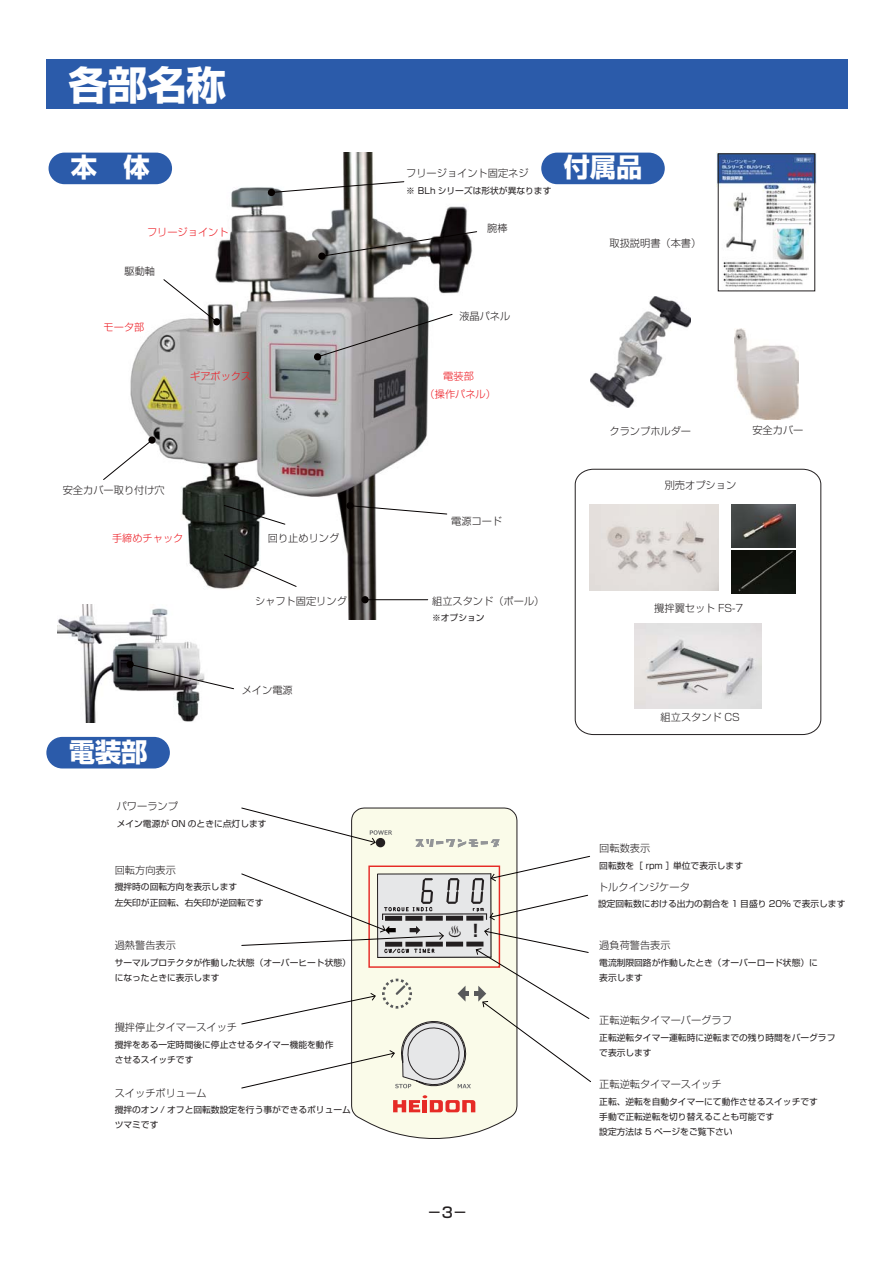
<style>
.page{position:relative;width:893px;height:1263px;background:#fff}
.page>*{position:absolute;margin:0;border:0;box-sizing:border-box;transform-origin:0 0}
.t1{font:39.3px "Shin Go Pro Bold 90 msp RKSJ H";color:#fff}
.t2{font:26.25px "Shin Go Pro Bold 90 msp RKSJ H";color:#fff}
.t3{font:14.55px "Shin Go Pro Medium 90 msp RKSJ H";color:#231f20}
.t4{font:14.25px "Shin Go Pro Regular 90 msp RKSJ H";color:#231f20}
.t5{font:10.2px "Shin Go Pro Light 90 msp RKSJ H";color:#231f20}
.t6{font:10.2px/17.9px "Shin Go Pro Light 90 msp RKSJ H";color:#ed1c24;text-align:center}
.t7{font:8.7px/15.3px "Shin Go Pro Regular 90 msp RKSJ H";color:#231f20}
.s1{font-family:"Shin Go Pro Bold 90 msp RKSJ H";font-size:16.8px}
</style>
<div class="page">
<img style="left:88px;top:153px;width:294px;height:467px">
<svg style="left:270px;top:181px;width:112px;height:13px"></svg>
<div style="left:268px;top:189px;width:7px;height:7px;background:#050100;border-radius:50%"></div>
<svg style="left:223px;top:504px;width:63px;height:21px"></svg>
<svg style="left:223px;top:554px;width:74px;height:34px"></svg>
<svg style="left:102px;top:436px;width:54px;height:45px"></svg>
<svg style="left:163px;top:278px;width:58px;height:48px"></svg>
<svg style="left:313px;top:313px;width:69px;height:48px;background:#aba9ab"></svg>
<svg style="left:349px;top:505px;width:33px;height:10px"></svg>
<div style="left:346px;top:502px;width:8px;height:7px;background:#050100;border-radius:50%"></div>
<svg style="left:321px;top:231px;width:61px;height:26px;background:#898986"></svg>
<div style="left:318px;top:252px;width:8px;height:8px;background:#050100;border-radius:50%"></div>
<hr style="left:365px;top:599px;width:63px;height:1px;background:#050100">
<div style="left:361px;top:596px;width:8px;height:7px;background:#050100;border-radius:50%"></div>
<svg style="left:351px;top:808px;width:166px;height:324px"></svg>
<div style="left:376px;top:838px;width:9px;height:9px;background:#231f20;border-radius:50%"></div>
<svg style="left:480px;top:839px;width:20px;height:9px"></svg>
<svg style="left:382px;top:181px;width:98px;height:958px"></svg>
<div style="left:46px;top:59px;width:802px;height:50px;background:#2b5baa"></div>
<div style="left:49px;top:153px;width:123px;height:31px;background:#2b5baa;border-radius:16px"></div>
<div style="left:541px;top:153px;width:124px;height:31px;background:#2b5baa;border-radius:16px"></div>
<img style="left:591px;top:297px;width:100px;height:110px">
<img style="left:734px;top:329px;width:64px;height:91px">
<svg style="left:574px;top:469px;width:247px;height:266px"></svg>
<img style="left:635px;top:624px;width:126px;height:84px">
<img style="left:590px;top:505px;width:129px;height:86px">
<div style="left:46px;top:737px;width:124px;height:31px;background:#2b5baa;border-radius:16px"></div>
<svg style="left:241px;top:855px;width:350px;height:257px"></svg>
<img style="left:731px;top:505px;width:64px;height:42px">
<div style="left:731px;top:550px;width:65px;height:43px;background:#0f120c"></div>
<svg style="left:241px;top:807px;width:151px;height:38px"></svg>
<img style="left:717px;top:153px;width:99px;height:139px">
<img style="left:57px;top:605px;width:155px;height:117px">
<svg style="left:126px;top:660px;width:108px;height:30px"></svg>
<h1 class="t1" style="left:68px;top:70px;width:159px">各部名称</h1>
<h2 class="t2" style="left:71px;top:158px;width:80px">本　体</h2>
<h2 class="t2" style="left:564px;top:158px;width:80px">付属品</h2>
<p class="t5" style="left:406px;top:170px;width:124px">フリージョイント固定ネジ</p>
<p class="t7" style="left:406px;top:184px;width:147px">※ BLh シリーズは形状が異なります</p>
<p class="t6" style="left:147px;top:225px;width:83px">フリージョイント</p>
<p class="t5" style="left:124px;top:268px;width:32px">駆動軸</p>
<p class="t6" style="left:104px;top:319px;width:42px">モータ部</p>
<p class="t6" style="left:190px;top:368px;width:63px">ギアボックス</p>
<p class="t5" style="left:63px;top:486px;width:104px">安全カバー取り付け穴</p>
<p class="t6" style="left:112px;top:530px;width:73px">手締めチャック</p>
<h2 class="t2" style="left:69px;top:742px;width:80px">電装部</h2>
<p class="t5" style="left:268px;top:534px;width:73px">回り止めリング</p>
<p class="t5" style="left:255px;top:597px;width:93px">シャフト固定リング</p>
<p class="t5" style="left:242px;top:686px;width:53px">メイン電源</p>
<p class="t5" style="left:117px;top:802px;width:63px">パワーランプ</p>
<p class="t7" style="left:117px;top:817px;width:151px">メイン電源が ON のときに点灯します</p>
<p class="t5" style="left:115px;top:866px;width:63px">回転方向表示</p>
<p class="t7" style="left:115px;top:881px;width:150px">攪拌時の回転方向を表示します<br>左矢印が正回転、右矢印が逆回転です</p>
<p class="t5" style="left:115px;top:942px;width:63px">過熱警告表示</p>
<p class="t7" style="left:115px;top:956px;width:238px">サーマルプロテクタが作動した状態（オーバーヒート状態）になったときに表示します</p>
<p class="t5" style="left:115px;top:1024px;width:124px">攪拌停止タイマースイッチ</p>
<p class="t7" style="left:115px;top:1038px;width:220px">攪拌をある一定時間後に停止させるタイマー機能を動作させるスイッチです</p>
<p class="t5" style="left:115px;top:1089px;width:93px">スイッチボリューム</p>
<p class="t7" style="left:115px;top:1103px;width:238px">攪拌のオン / オフと回転数設定を行う事ができるボリュームツマミです</p>
<p class="t5" style="left:487px;top:224px;width:22px">腕棒</p>
<p class="t5" style="left:459px;top:312px;width:53px">液晶パネル</p>
<p class="t6" style="left:425px;top:368px;width:73px">電装部<br>（操作パネル）</p>
<p class="t5" style="left:451px;top:518px;width:53px">電源コード</p>
<p class="t5" style="left:432px;top:597px;width:114px">組立スタンド（ポール）</p>
<p class="t7" style="left:432px;top:612px;width:54px">※オプション</p>
<h3 class="t4" style="left:448px;top:926px;width:32px">♨ <span class="s1">!</span></h3>
<h3 class="t3" style="left:427px;top:1207px;width:42px">－3－</h3>
<p class="t5" style="left:609px;top:240px;width:93px">取扱説明書（本書）</p>
<p class="t5" style="left:609px;top:427px;width:83px">クランプホルダー</p>
<p class="t5" style="left:752px;top:427px;width:53px">安全カバー</p>
<p class="t5" style="left:665px;top:481px;width:73px">別売オプション</p>
<p class="t5" style="left:654px;top:605px;width:90px">攪拌翼セット FS-7</p>
<p class="t5" style="left:660px;top:713px;width:81px">組立スタンド CS</p>
<p class="t5" style="left:599px;top:844px;width:53px">回転数表示</p>
<p class="t7" style="left:599px;top:859px;width:145px">回転数を［ rpm ］単位で表示します</p>
<p class="t5" style="left:598px;top:883px;width:93px">トルクインジケータ</p>
<p class="t7" style="left:598px;top:898px;width:249px">設定回転数における出力の割合を 1 目盛り 20% で表示します</p>
<p class="t5" style="left:599px;top:942px;width:73px">過負荷警告表示</p>
<p class="t7" style="left:599px;top:956px;width:220px">電流制限回路が作動したとき（オーバーロード状態）に表示します</p>
<p class="t5" style="left:599px;top:1016px;width:134px">正転逆転タイマーバーグラフ</p>
<p class="t7" style="left:599px;top:1031px;width:238px">正転逆転タイマー運転時に逆転までの残り時間をバーグラフで表示します</p>
<p class="t5" style="left:599px;top:1080px;width:124px">正転逆転タイマースイッチ</p>
<p class="t7" style="left:599px;top:1095px;width:220px">正転、逆転を自動タイマーにて動作させるスイッチです手動で正転逆転を切り替えることも可能です<br>設定方法は 5 ページをご覧下さい</p>
</div>
